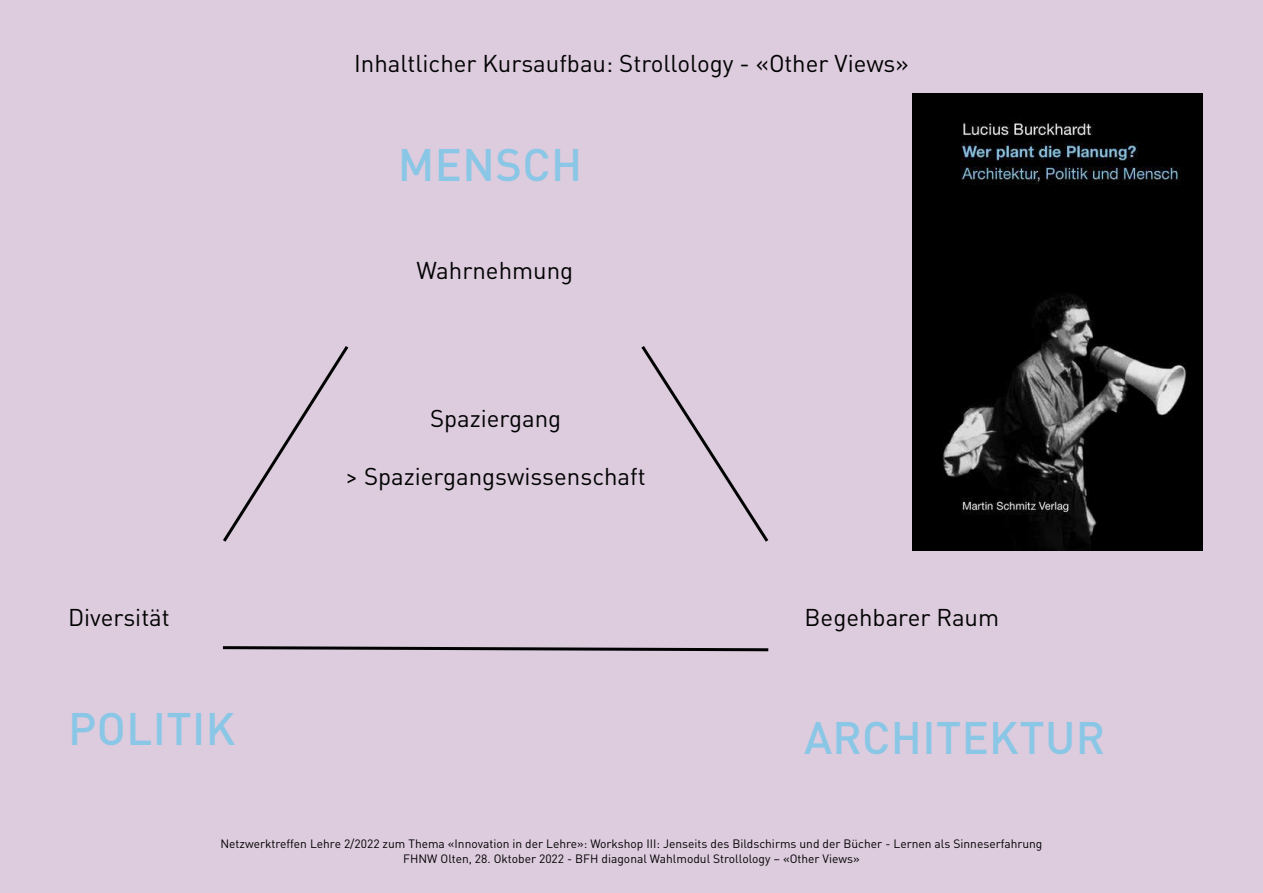
<style>
.page{position:relative;width:1263px;height:893px;background:#fff}
.page>*{position:absolute;margin:0;border:0;box-sizing:border-box;transform-origin:0 0}
.t1{font:500 45px "DINOT";letter-spacing:.01em;color:#8ac7e6}
.t2{font:24px "DINOT";color:#010202}
.t3{font:12px/14.4px "DINOT";color:#000;text-align:center}
.s1{color:#020304}
.s2{color:#000}
</style>
<div class="page">
<div style="left:1px;top:0;width:1262px;height:893px;background:#ddcbde"></div>
<svg style="left:223px;top:346px;width:126px;height:196px"></svg>
<svg style="left:641px;top:346px;width:128px;height:196px"></svg>
<svg style="left:222px;top:646px;width:547px;height:6px"></svg>
<img style="left:912px;top:94px;width:291px;height:457px">
<h2 class="t2" style="left:354px;top:45px;width:556px">Inhaltlicher Kursaufbau<span class="s1">: Stro</span>llology - <span class="s2">«Other Views»</span></h2>
<h1 class="t1" style="left:398px;top:130px;width:186px">MENSCH</h1>
<h2 class="t2" style="left:416px;top:252px;width:158px">Wahrnehmung</h2>
<h2 class="t2" style="left:430px;top:400px;width:133px">Spaziergang</h2>
<h2 class="t2" style="left:345px;top:458px;width:302px">&gt; Spaziergangswissenschaft</h2>
<h2 class="t2" style="left:68px;top:599px;width:103px">Diversität</h2>
<h2 class="t2" style="left:805px;top:599px;width:196px">Begehbarer Raum</h2>
<h1 class="t1" style="left:68px;top:694px;width:169px">POLITIK</h1>
<h1 class="t1" style="left:804px;top:703px;width:303px">ARCHITEKTUR</h1>
<p class="t3" style="left:220px;top:836px;width:823px">Netzwerktreffen Lehre 2/2022 zum Thema «Innovation in der Lehre»: Workshop III: Jenseits des Bildschirms und der Bücher - Lernen als Sinneserfahrung<br>FHNW Olten, 28. Oktober 2022 - BFH diagonal Wahlmodul Strollology – «Other Views»</p>
</div>
